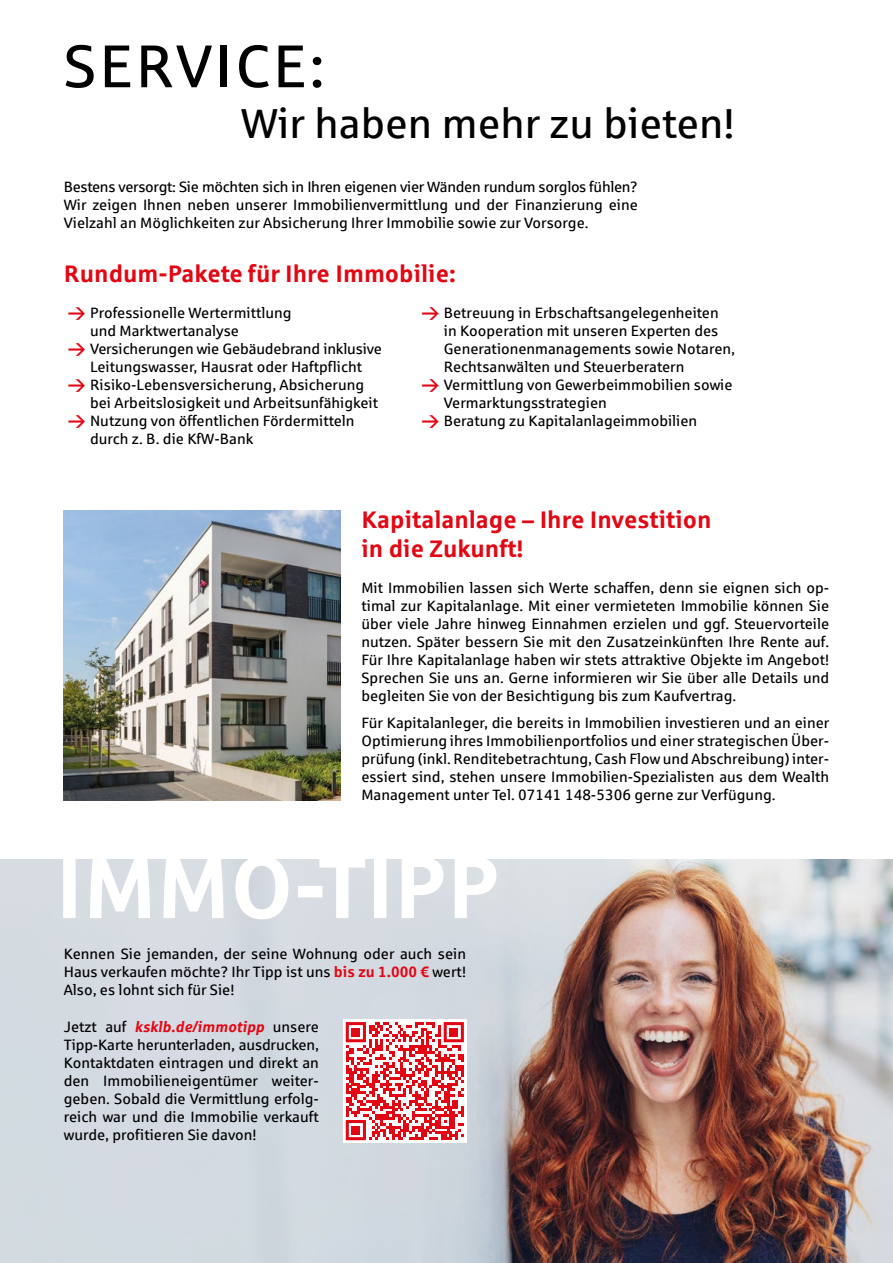
<style>
.page{position:relative;width:893px;height:1263px;background:#fff}
.page>*{position:absolute;margin:0;border:0;box-sizing:border-box;transform-origin:0 0}
.t1{font:60px "Sparkasse Rg";letter-spacing:.05em;color:#000}
.t2{font:42px "Sparkasse Rg";color:#000}
.t3{font:700 24px/28.8px "Sparkasse Rg";color:#e30613}
.t4{font:15px/18px "Sparkasse Rg";color:#000;text-align:justify}
.s1{font-weight:700;color:#e30613}
.s2{font-weight:700;font-style:italic;color:#e30613}
</style>
<div class="page">
<img style="left:0;top:859px;width:893px;height:404px">
<img style="left:64px;top:510px;width:276px;height:290px">
<svg style="left:63px;top:859px;width:433px;height:60px"></svg>
<div style="left:343px;top:1019px;width:124px;height:124px;background:#fff"></div>
<svg style="left:346px;top:1022px;width:118px;height:118px"></svg>
<div style="left:352px;top:1028px;width:8px;height:8px;background:#e30613"></div>
<div style="left:449px;top:1028px;width:9px;height:8px;background:#e30613"></div>
<div style="left:352px;top:1126px;width:8px;height:8px;background:#e30613"></div>
<h1 class="t1" style="left:64px;top:30px;width:262px">SERVICE:</h1>
<h2 class="t2" style="left:241px;top:97px;width:495px">Wir haben mehr zu bieten!</h2>
<p class="t4" style="left:64px;top:177px;width:576px">Bestens versorgt: Sie möchten sich in Ihren eigenen vier Wänden rundum sorglos fühlen?<br>Wir zeigen Ihnen neben unserer Immobilienvermittlung und der Finanzierung eine Vielzahl an Möglichkeiten zur Absicherung Ihrer Immobilie sowie zur Vorsorge.</p>
<h3 class="t3" style="left:64px;top:258px;width:393px">Rundum-Pakete für Ihre Immobilie:</h3>
<p class="t4" style="left:90px;top:304px;width:293px;text-align:left">Professionelle Wertermittlung<br>und Marktwertanalyse<br>Versicherungen wie Gebäudebrand inklusive Leitungswasser, Hausrat oder Haftpflicht Risiko-Lebensversicherung, Absicherung bei Arbeitslosigkeit und Arbeitsunfähigkeit Nutzung von öffentlichen Fördermitteln durch z. B. die KfW-Bank</p>
<p class="t4" style="left:444px;top:304px;width:293px;text-align:left">Betreuung in Erbschaftsangelegenheiten in Kooperation mit unseren Experten des Generationenmanagements sowie Notaren, Rechtsanwälten und Steuerberatern Vermittlung von Gewerbeimmobilien sowie Vermarktungsstrategien<br>Beratung zu Kapitalanlageimmobilien</p>
<h3 class="t3" style="left:361px;top:504px;width:352px">Kapitalanlage – Ihre Investition in die Zukunft!</h3>
<p class="t4" style="left:361px;top:578px;width:469px">Mit Immobilien lassen sich Werte schaffen, denn sie eignen sich op&shy;timal zur Kapitalanlage. Mit einer vermieteten Immobilie können Sie über viele Jahre hinweg Einnahmen erzielen und ggf. Steuervorteile nutzen. Später bessern Sie mit den Zusatzeinkünften Ihre Rente auf.<br>Für Ihre Kapitalanlage haben wir stets attraktive Objekte im Angebot!<br>Sprechen Sie uns an. Gerne informieren wir Sie über alle Details und begleiten Sie von der Besichtigung bis zum Kaufvertrag.</p>
<p class="t4" style="left:361px;top:713px;width:469px">Für Kapitalanleger, die bereits in Immobilien investieren und an einer Optimierung ihres Immobilienportfolios und einer strategischen Über&shy;prüfung (inkl. Renditebetrachtung, Cash Flow und Abschreibung) inter&shy;essiert sind, stehen unsere Immobilien-Spezialisten aus dem Wealth Management unter Tel. 07141 148-5306 gerne zur Verfügung.</p>
<p class="t4" style="left:64px;top:945px;width:404px">Kennen Sie jemanden, der seine Wohnung oder auch sein Haus verkaufen möchte? Ihr Tipp ist uns <span class="s1">bis zu 1.000 €</span> wert!<br>Also, es lohnt sich für Sie!</p>
<p class="t4" style="left:64px;top:1017px;width:257px">Jetzt auf <span class="s2">ksklb.de/immotipp</span> unsere Tipp-Karte herunterladen, ausdrucken, Kontaktdaten eintragen und direkt an den Immobilieneigentümer weiter&shy;geben. Sobald die Vermittlung erfolg&shy;reich war und die Immobilie verkauft wurde, profitieren Sie davon!</p>
</div>
